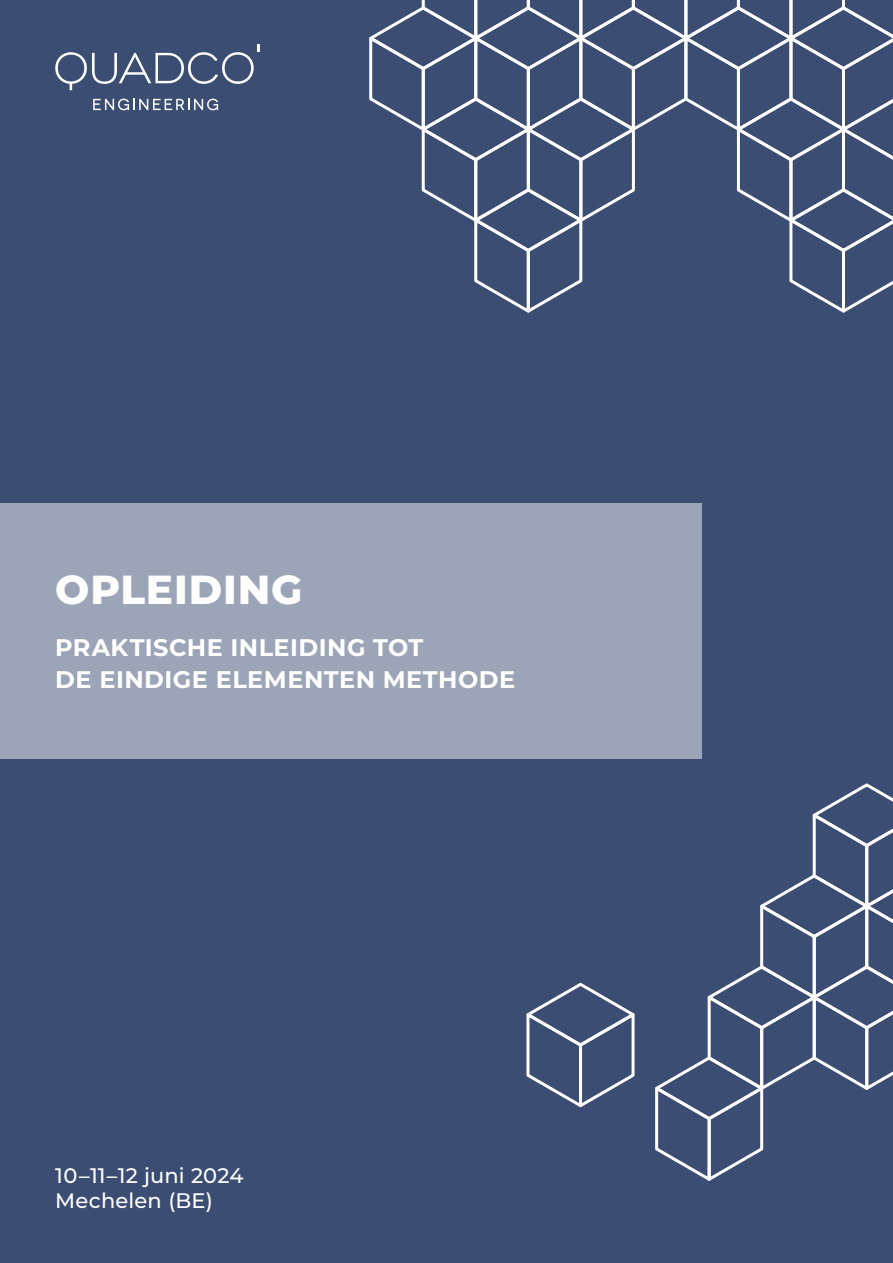
<style>
.page{position:relative;width:893px;height:1263px;background:#3b4d72}
.page>*{position:absolute;margin:0;border:0;box-sizing:border-box;transform-origin:0 0}
.t1{font:800 40.5px "Montserrat";letter-spacing:.02em;color:#fff}
.t2{font:700 24px/31.5px "Montserrat";letter-spacing:.02em;color:#fff}
.t3{font:500 21px "Montserrat";letter-spacing:.01em;color:#fff}
</style>
<div class="page">
<svg style="left:651px;top:781px;width:242px;height:403px;background:#47587a"></svg>
<svg style="left:522px;top:981px;width:115px;height:130px;background:#506081"></svg>
<svg style="left:365px;top:0;width:528px;height:316px;background:#4c5c7e"></svg>
<div style="left:0;top:504px;width:702px;height:255px;background:#9ca5b8"></div>
<svg style="left:93px;top:99px;width:125px;height:11px"></svg>
<svg style="left:55px;top:44px;width:204px;height:46px;background:#556585"></svg>
<p class="t1" style="left:55px;top:559px;width:249px">OPLEIDING</p>
<p class="t2" style="left:55px;top:631px;width:461px">PRAKTISCHE INLEIDING TOT<br>DE EINDIGE ELEMENTEN METHODE</p>
<p class="t3" style="left:55px;top:1160px;width:190px">10–11–12 juni 2024</p>
<p class="t3" style="left:55px;top:1185px;width:159px">Mechelen (BE)</p>
</div>
